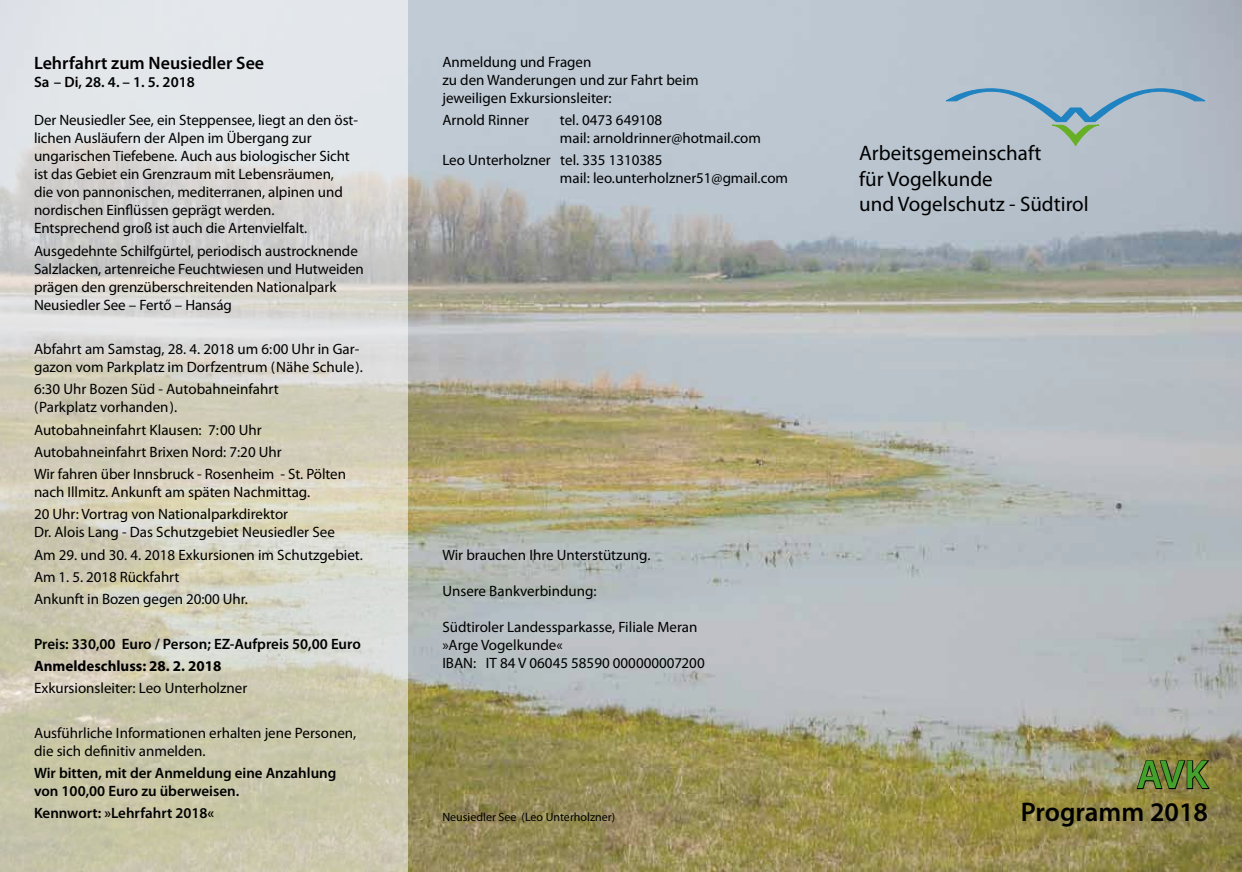
<style>
.page{position:relative;width:1242px;height:872px;background:#fff}
.page>*{position:absolute;margin:0;border:0;box-sizing:border-box;transform-origin:0 0}
.t1{font:600 40.5px "Myriad Pro";color:#44a12b}
.t2{font:600 27px "Myriad Pro";color:#000}
.t3{font:21px/25.2px "Myriad Pro";color:#000}
.t4{font:600 18px "Myriad Pro";color:#000}
.t5{font:15px/18px "Myriad Pro";color:#000}
.t6{font:600 15px/18px "Myriad Pro";color:#000}
.t7{font:700 15px "Myriad Pro";color:#000}
.t8{font:12px "Myriad Pro";color:#000}
</style>
<div class="page">
<img style="left:408px;top:0;width:834px;height:872px">
<svg style="left:1135px;top:759px;width:76px;height:31px;background:#6e653a"></svg>
<svg style="left:945px;top:89px;width:260px;height:57px;background:#a5b9c6"></svg>
<svg style="left:0;top:0;width:408px;height:872px;background:#d5d3c6"></svg>
<p class="t4" style="left:34px;top:51px;width:232px">Lehrfahrt zum Neusiedler See</p>
<p class="t6" style="left:34px;top:72px;width:162px">Sa – Di, 28. 4. – 1. 5. 2018</p>
<p class="t5" style="left:34px;top:111px;width:325px">Der Neusiedler See, ein Steppensee, liegt an den öst&shy;lichen Ausläufern der Alpen im Übergang zur ungarischen Tiefebene. Auch aus biologischer Sicht ist das Gebiet ein Grenzraum mit Lebensräumen,<br>die von pannonischen, mediterranen, alpinen und nordischen Einflüssen geprägt werden.<br>Entsprechend groß ist auch die Artenvielfalt.</p>
<p class="t5" style="left:34px;top:241px;width:331px">Ausgedehnte Schilfgürtel, periodisch austrocknende Salzlacken, artenreiche Feuchtwiesen und Hutweiden prägen den grenzüberschreitenden Nationalpark Neusiedler See – Fertő – Hanság</p>
<p class="t5" style="left:34px;top:340px;width:330px">Abfahrt am Samstag, 28. 4. 2018 um 6:00 Uhr in Gar&shy;gazon vom Parkplatz im Dorfzentrum (Nähe Schule).</p>
<p class="t5" style="left:34px;top:380px;width:246px">6:30 Uhr Bozen Süd - Autobahneinfahrt (Parkplatz vorhanden).</p>
<p class="t5" style="left:34px;top:418px;width:313px;line-height:22.2px">Autobahneinfahrt Klausen: 7:00 Uhr<br>Autobahneinfahrt Brixen Nord: 7:20 Uhr<br>Wir fahren über Innsbruck - Rosenheim - St. Pölten</p>
<p class="t5" style="left:34px;top:481px;width:278px;line-height:22.2px">nach Illmitz. Ankunft am späten Nachmittag.<br>20 Uhr: Vortrag von Nationalparkdirektor</p>
<p class="t5" style="left:34px;top:521px;width:330px;line-height:22.2px">Dr. Alois Lang - Das Schutzgebiet Neusiedler See<br>Am 29. und 30. 4. 2018 Exkursionen im Schutzgebiet.<br>Am 1. 5. 2018 Rückfahrt<br>Ankunft in Bozen gegen 20:00 Uhr.</p>
<p class="t6" style="left:34px;top:634px;width:328px">Preis: 330,00 Euro / Person; EZ-Aufpreis 50,00 Euro</p>
<p class="t7" style="left:34px;top:656px;width:189px">Anmeldeschluss: 28. 2. 2018</p>
<p class="t5" style="left:34px;top:679px;width:215px">Exkursionsleiter: Leo Unterholzner</p>
<p class="t5" style="left:34px;top:723px;width:324px">Ausführliche Informationen erhalten jene Personen, die sich definitiv anmelden.</p>
<p class="t6" style="left:34px;top:763px;width:304px">Wir bitten, mit der Anmeldung eine Anzahlung von 100,00 Euro zu überweisen.</p>
<p class="t6" style="left:34px;top:804px;width:182px">Kennwort: »Lehrfahrt 2018«</p>
<p class="t5" style="left:442px;top:52px;width:258px">Anmeldung und Fragen<br>zu den Wanderungen und zur Fahrt beim jeweiligen Exkursionsleiter:</p>
<p class="t5" style="left:442px;top:111px;width:88px">Arnold Rinner</p>
<p class="t5" style="left:560px;top:111px;width:203px">tel. 0473 649108<br>mail: arnoldrinner@hotmail.com</p>
<p class="t5" style="left:560px;top:151px;width:230px;text-indent:-118px">Leo Unterholzner tel. 335 1310385<br>mail: leo.unterholzner51@gmail.com</p>
<h3 class="t3" style="left:859px;top:140px;width:231px">Arbeitsgemeinschaft<br>für Vogelkunde<br>und Vogelschutz - Südtirol</h3>
<p class="t5" style="left:442px;top:546px;width:210px">Wir brauchen Ihre Unterstützung.</p>
<p class="t5" style="left:442px;top:582px;width:156px">Unsere Bankverbindung:</p>
<p class="t5" style="left:442px;top:618px;width:264px">Südtiroler Landessparkasse, Filiale Meran »Arge Vogelkunde«<br>IBAN: IT 84 V 06045 58590 000000007200</p>
<p class="t8" style="left:442px;top:809px;width:174px">Neusiedler See (Leo Unterholzner)</p>
<h1 class="t1" style="left:1136px;top:749px;width:73px">AVK</h1>
<h2 class="t2" style="left:1020px;top:794px;width:189px">Programm 2018</h2>
</div>
